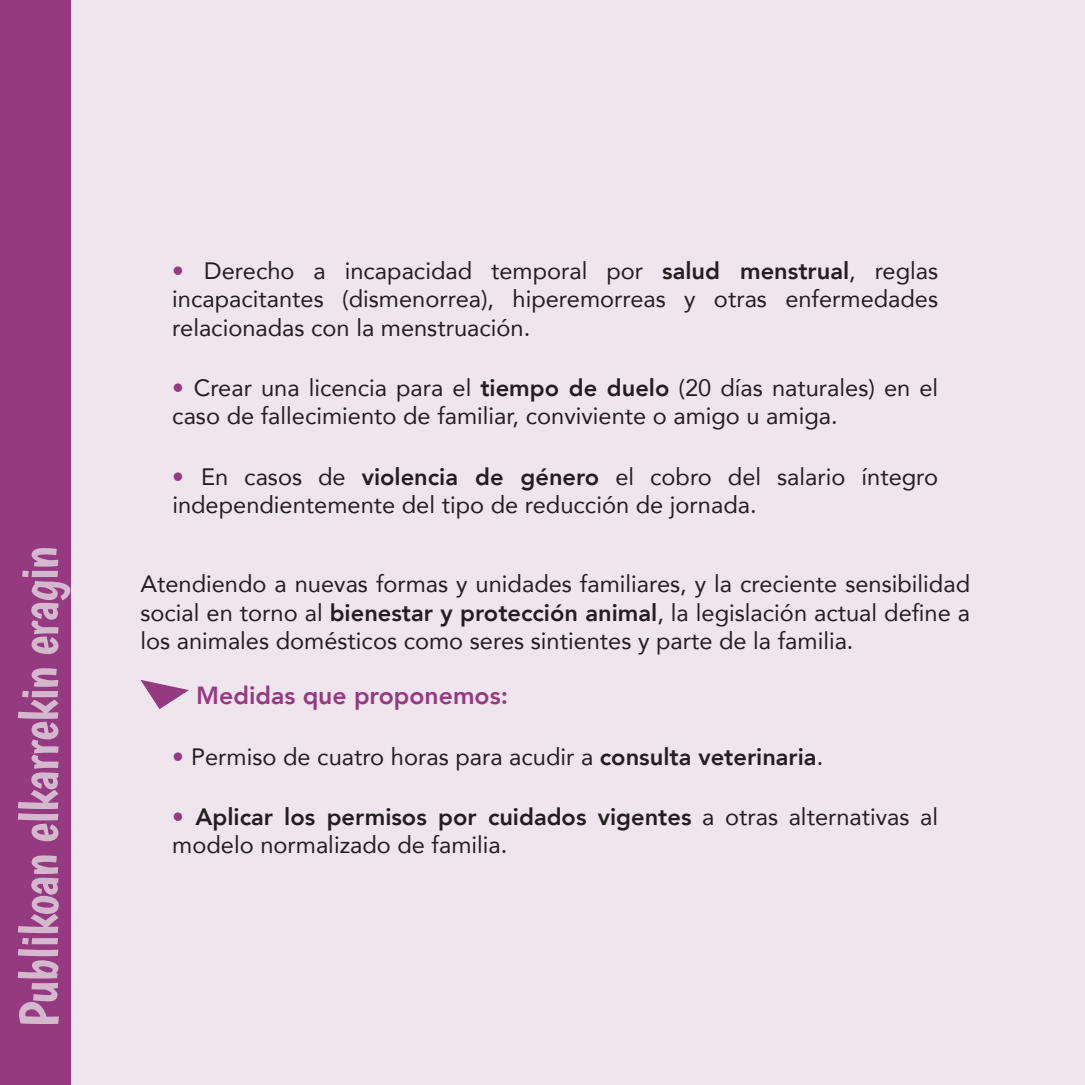
<style>
.page{position:relative;width:1085px;height:1085px;background:#fff}
.page>*{position:absolute;margin:0;border:0;box-sizing:border-box;transform-origin:0 0}
.t1{font:54px "Boogaloo";letter-spacing:-.02em;color:#d4b9ce}
.t2{font:800 24.75px "Avenir";color:#953980}
.t3{font:23.62px/28.3px "Avenir";color:#231f20}
.s1{font-weight:800;color:#953980}
.s2{font-weight:800}
</style>
<div class="page">
<div style="left:0;top:0;width:1084px;height:1084px;background:#efe5ed"></div>
<div style="left:0;top:0;width:70px;height:1084px;background:#953980"></div>
<svg style="left:140px;top:679px;width:49px;height:30px"></svg>
<hr style="left:1084px;top:0;width:1px;height:1084px;background:#fef4e4">
<p class="t1" style="left:6px;top:1027px;width:483px;rotate:-90deg">Publikoan elkarrekin eragin</p>
<p class="t3" style="left:172px;top:256px;width:767px;text-align:justify"><span class="s1">•</span> Derecho a incapacidad temporal por <span class="s2">salud menstrual</span>, reglas incapacitantes (dismenorrea), hiperemorreas y otras enfermedades relacionadas con la menstruación.</p>
<p class="t3" style="left:172px;top:373px;width:767px"><span class="s1">•</span> Crear una licencia para el <span class="s2">tiempo de duelo</span> (20 días naturales) en el caso de fallecimiento de familiar, conviviente o amigo u amiga.</p>
<p class="t3" style="left:172px;top:461px;width:767px"><span class="s1">•</span> En casos de <span class="s2">violencia de género</span> el cobro del salario íntegro independientemente del tipo de reducción de jornada.</p>
<p class="t3" style="left:140px;top:569px;width:831px;text-align:justify">Atendiendo a nuevas formas y unidades familiares, y la creciente sensibilidad social en torno al <span class="s2">bienestar y protección animal</span>, la legislación actual define a los animales domésticos como seres sintientes y parte de la familia.</p>
<p class="t2" style="left:196px;top:676px;width:313px">Medidas que proponemos:</p>
<p class="t3" style="left:172px;top:741px;width:652px"><span class="s1">•</span> Permiso de cuatro horas para acudir a <span class="s2">consulta veterinaria</span>.</p>
<p class="t3" style="left:172px;top:801px;width:767px"><span class="s1">•</span> <span class="s2">Aplicar los permisos por cuidados vigentes</span> a otras alternativas al modelo normalizado de familia.</p>
</div>
